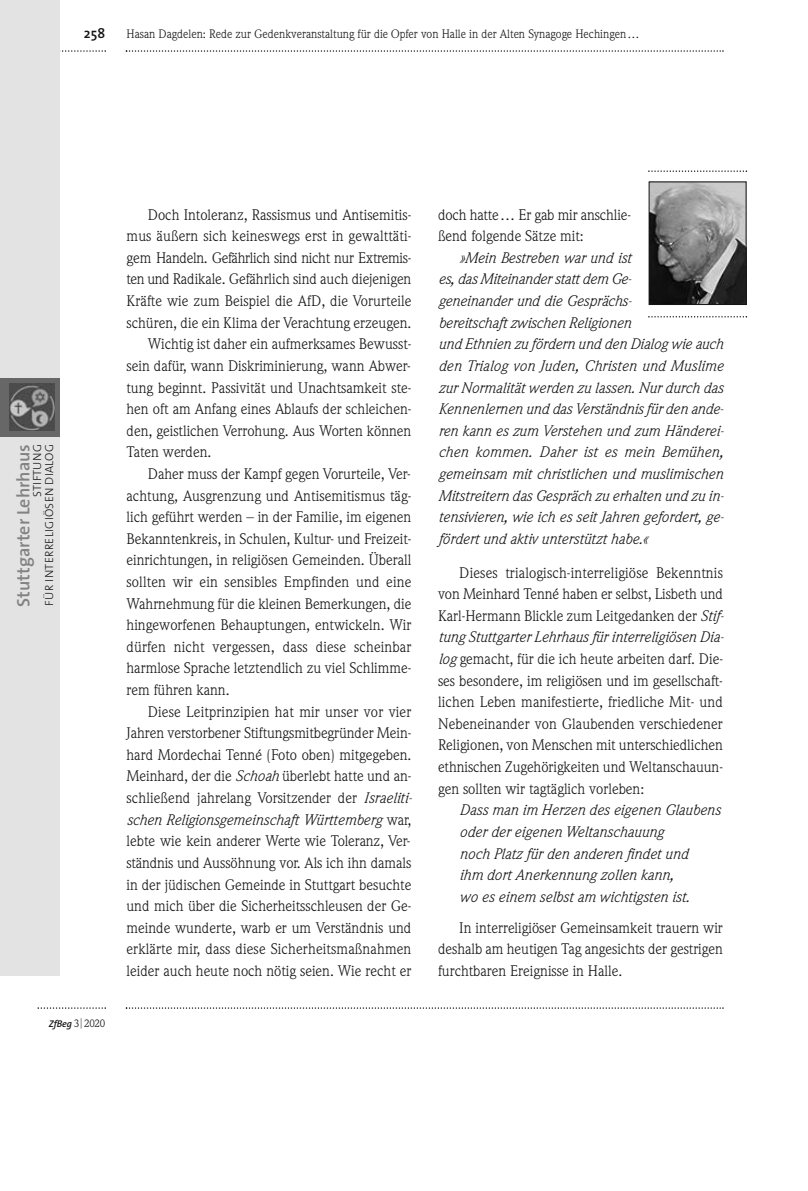
<style>
.page{position:relative;width:808px;height:1191px;background:#fff}
.page>*{position:absolute;margin:0;border:0;box-sizing:border-box;transform-origin:0 0}
.t1{font:600 18px "The Sans";color:#818281}
.t2{font:15px/21.6px "Weidemann";color:#151616;text-align:justify}
.t3{font:italic 15px/21.6px "Weidemann";color:#151616}
.t4{font:15px "Weidemann";letter-spacing:-.02em;color:#151616}
.t5{font:600 14.1px "The Sans";color:#151616}
.t6{font:12px "Weidemann";color:#151616}
.t7{font:300 11.7px/12px "The Sans";letter-spacing:.025em;color:#151616;text-align:right}
.t8{font:italic 600 9.75px "The Sans";letter-spacing:-.01em;color:#151616}
.s1{font-style:italic}
.s2{font-style:normal}
.s3{font-family:"Weidemann";font-weight:400;font-style:normal;font-size:10.5px}
.s4{font-weight:200;font-style:normal;font-size:10.5px}
</style>
<div class="page">
<svg style="left:126px;top:50px;width:598px;height:2px"></svg>
<svg style="left:60px;top:50px;width:46px;height:2px"></svg>
<svg style="left:126px;top:1007px;width:598px;height:1px"></svg>
<svg style="left:38px;top:1007px;width:68px;height:1px"></svg>
<div style="left:0;top:0;width:60px;height:976px;background:#e3e3e3"></div>
<div style="left:0;top:378px;width:60px;height:59px;background:#676767"></div>
<img style="left:10px;top:384px;width:44px;height:47px">
<svg style="left:648px;top:170px;width:99px;height:2px"></svg>
<svg style="left:648px;top:316px;width:99px;height:1px"></svg>
<img style="left:651px;top:184px;width:93px;height:119px">
<div style="left:649px;top:182px;width:97px;height:123px;border:1px solid #151616"></div>
<p class="t5" style="left:84px;top:28px;width:23px">258</p>
<p class="t6" style="left:126px;top:30px;width:514px">Hasan Dagdelen: Rede zur Gedenkveranstaltung für die Opfer von Halle in der Alten Synagoge Hechingen…</p>
<p class="t1" style="left:17px;top:607px;width:164px;rotate:-90deg">Stuttgarter Lehrhaus</p>
<p class="t7" style="left:33px;top:606px;width:163px;rotate:-90deg">STIFTUNG<br>FÜR INTERRELIGIÖSEN DIALOG</p>
<p class="t2" style="left:148px;top:205px;width:265px">Doch Intoleranz, Rassismus und Antisemitis-</p>
<p class="t2" style="left:126px;top:227px;width:286px">mus äußern sich keineswegs erst in gewalttäti-</p>
<p class="t4" style="left:126px;top:252px;width:286px">gem Handeln. Gefährlich sind nicht nur Extremis-</p>
<p class="t2" style="left:126px;top:270px;width:286px">ten und Radikale. Gefährlich sind auch diejenigen</p>
<p class="t2" style="left:126px;top:291px;width:286px">Kräfte wie zum Beispiel die AfD, die Vorurteile</p>
<p class="t2" style="left:126px;top:313px;width:286px">schüren, die ein Klima der Verachtung erzeugen.</p>
<p class="t2" style="left:148px;top:335px;width:265px">Wichtig ist daher ein aufmerksames Bewusst-</p>
<p class="t2" style="left:126px;top:356px;width:286px">sein dafür, wann Diskriminierung, wann Abwer-</p>
<p class="t2" style="left:126px;top:378px;width:286px">tung beginnt. Passivität und Unachtsamkeit ste-</p>
<p class="t2" style="left:126px;top:399px;width:286px">hen oft am Anfang eines Ablaufs der schleichen-</p>
<p class="t2" style="left:126px;top:421px;width:286px">den, geistlichen Verrohung. Aus Worten können</p>
<p class="t2" style="left:126px;top:443px;width:86px">Taten werden.</p>
<p class="t2" style="left:148px;top:464px;width:264px">Daher muss der Kampf gegen Vorurteile, Ver-</p>
<p class="t2" style="left:126px;top:486px;width:286px">achtung, Ausgrenzung und Antisemitismus täg-</p>
<p class="t2" style="left:126px;top:507px;width:286px">lich geführt werden – in der Familie, im eigenen</p>
<p class="t2" style="left:126px;top:529px;width:286px">Bekanntenkreis, in Schulen, Kultur- und Freizeit-</p>
<p class="t2" style="left:126px;top:551px;width:286px">einrichtungen, in religiösen Gemeinden. Überall</p>
<p class="t2" style="left:126px;top:572px;width:286px">sollten wir ein sensibles Empfinden und eine</p>
<p class="t2" style="left:126px;top:594px;width:286px">Wahrnehmung für die kleinen Bemerkungen, die</p>
<p class="t2" style="left:126px;top:615px;width:286px">hingeworfenen Behauptungen, entwickeln. Wir</p>
<p class="t2" style="left:126px;top:637px;width:286px">dürfen nicht vergessen, dass diese scheinbar</p>
<p class="t2" style="left:126px;top:659px;width:286px">harmlose Sprache letztendlich zu viel Schlimme-</p>
<p class="t2" style="left:126px;top:680px;width:105px">rem führen kann.</p>
<p class="t2" style="left:148px;top:702px;width:265px">Diese Leitprinzipien hat mir unser vor vier</p>
<p class="t2" style="left:126px;top:723px;width:286px">Jahren verstorbener Stiftungsmitbegründer Mein-</p>
<p class="t2" style="left:126px;top:745px;width:286px">hard Mordechai Tenné (Foto oben) mitgegeben.</p>
<p class="t2" style="left:126px;top:767px;width:286px">Meinhard, der die <span class="s1">Schoah</span> überlebt hatte und an-</p>
<p class="t2" style="left:126px;top:788px;width:287px">schließend jahrelang Vorsitzender der <span class="s1">Israeliti-</span></p>
<p class="t3" style="left:126px;top:810px;width:286px">schen Religionsgemeinschaft Württemberg <span class="s2">war,</span></p>
<p class="t2" style="left:126px;top:831px;width:285px">lebte wie kein anderer Werte wie Toleranz, Ver-</p>
<p class="t2" style="left:126px;top:853px;width:286px">ständnis und Aussöhnung vor. Als ich ihn damals</p>
<p class="t2" style="left:126px;top:875px;width:286px">in der jüdischen Gemeinde in Stuttgart besuchte</p>
<p class="t2" style="left:126px;top:896px;width:286px">und mich über die Sicherheitsschleusen der Ge-</p>
<p class="t2" style="left:126px;top:918px;width:286px">meinde wunderte, warb er um Verständnis und</p>
<p class="t2" style="left:126px;top:939px;width:286px">erklärte mir, dass diese Sicherheitsmaßnahmen</p>
<p class="t2" style="left:126px;top:961px;width:286px">leider auch heute noch nötig seien. Wie recht er</p>
<p class="t2" style="left:438px;top:205px;width:194px">doch hatte… Er gab mir anschlie&shy;ßend folgende Sätze mit:</p>
<p class="t3" style="left:438px;top:248px;width:287px;text-indent:21px">»Mein Bestreben war und ist<br>es, das Miteinander statt dem Ge-<br>geneinander und die Gesprächs-<br>bereitschaft zwischen Religionen<br>und Ethnien zu fördern und den Dialog wie auch den Trialog von Juden, Christen und Muslime zur Normalität werden zu lassen. Nur durch das Kennenlernen und das Verständnis für den ande&shy;ren kann es zum Verstehen und zum Händerei&shy;chen kommen. Daher ist es mein Bemühen, gemeinsam mit christlichen und muslimischen Mitstreitern das Gespräch zu erhalten und zu in&shy;tensivieren, wie ich es seit Jahren gefordert, ge&shy;fördert und aktiv unterstützt habe.«</p>
<p class="t2" style="left:438px;top:563px;width:287px;text-indent:21px">Dieses trialogisch-interreligiöse Bekenntnis von Meinhard Tenné haben er selbst, Lisbeth und Karl-Hermann Blickle zum Leitgedanken der <span class="s1">Stif&shy;tung Stuttgarter Lehrhaus für interreligiösen Dia&shy;log</span> gemacht, für die ich heute arbeiten darf. Die&shy;ses besondere, im religiösen und im gesellschaft&shy;lichen Leben manifestierte, friedliche Mit- und Nebeneinander von Glaubenden verschiedener Religionen, von Menschen mit unterschiedlichen ethnischen Zugehörigkeiten und Weltanschauun&shy;gen sollten wir tagtäglich vorleben:</p>
<p class="t3" style="left:459px;top:800px;width:262px">Dass man im Herzen des eigenen Glaubens oder der eigenen Weltanschauung<br>noch Platz für den anderen findet und<br>ihm dort Anerkennung zollen kann,<br>wo es einem selbst am wichtigsten ist.</p>
<p class="t2" style="left:438px;top:918px;width:286px;text-indent:21px">In interreligiöser Gemeinsamkeit trauern wir deshalb am heutigen Tag angesichts der gestrigen furchtbaren Ereignisse in Halle.</p>
<p class="t8" style="left:49px;top:1019px;width:58px">ZfBeg <span class="s3">3</span><span class="s4">|</span><span class="s3">2020</span></p>
</div>
